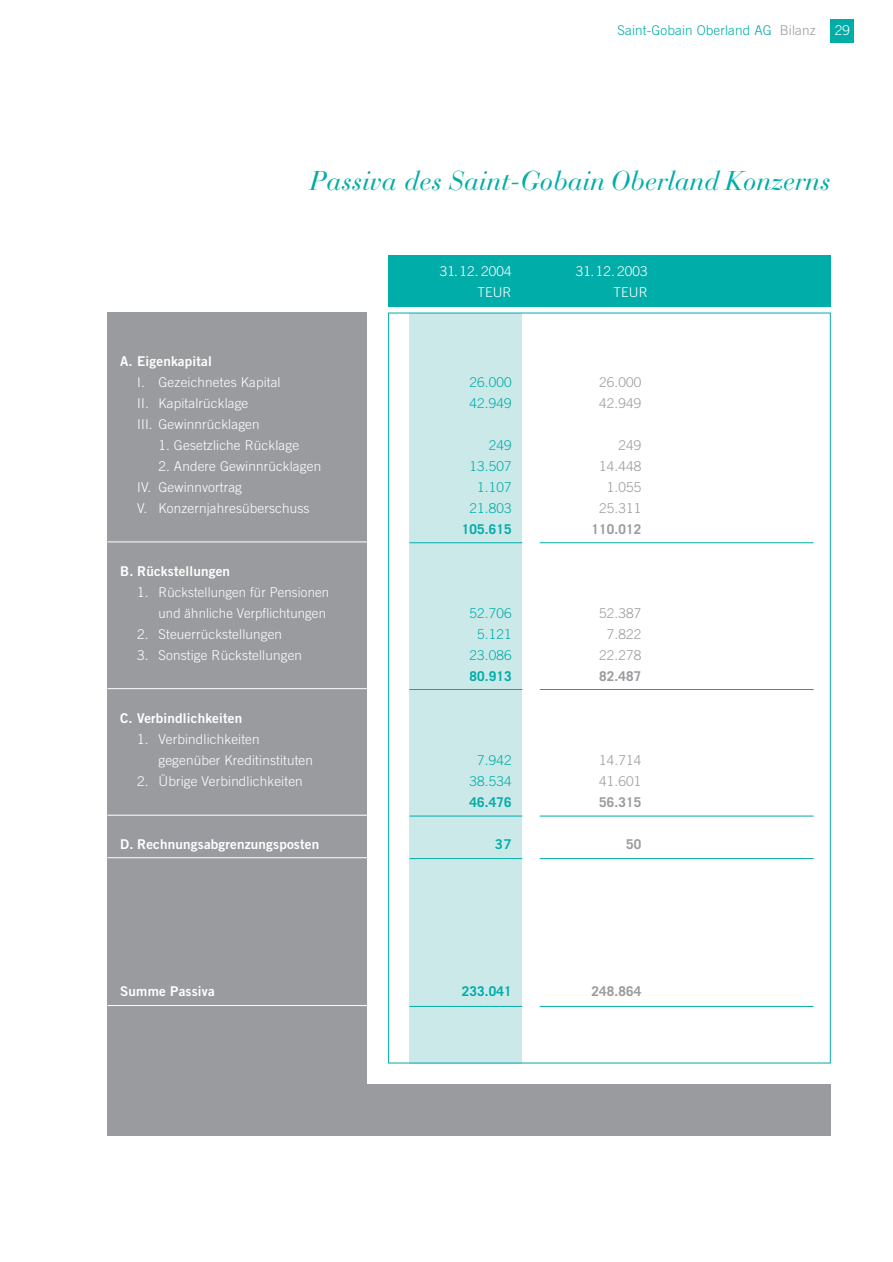
<style>
.page{position:relative;width:893px;height:1262px;background:#fff}
.page>*{position:absolute;margin:0;border:0;box-sizing:border-box;transform-origin:0 0}
.t1{font:italic 27px "Bauer Bodoni";letter-spacing:-.005em;color:#00ada8}
.t2{font:300 13.5px/21px "Trade Gothic";letter-spacing:.01em;color:#fff;text-align:right}
.t3{font:13.5px "Trade Gothic Bold Two";letter-spacing:.01em;color:#fff}
.t4{font:300 13.5px "Trade Gothic";letter-spacing:.01em;color:#00ada8}
.t5{font:300 13.5px "Trade Gothic";letter-spacing:.01em;color:#999b9e}
.t6{font:700 13.5px "Trade Gothic";letter-spacing:.01em;color:#999b9e}
.t7{font:700 13.5px "Trade Gothic";letter-spacing:.01em;color:#00ada8}
.t8{font:13.5px "Trade Gothic Bold Two";color:#00ada8}
.s1{color:#999b9e}
</style>
<div class="page">
<div style="left:830px;top:19px;width:24px;height:24px;background:#00ada8"></div>
<div style="left:388px;top:255px;width:442px;height:51px;background:#00ada8"></div>
<div style="left:107px;top:1084px;width:723px;height:51px;background:#999b9e"></div>
<div style="left:107px;top:313px;width:260px;height:805px;background:#999b9e"></div>
<hr style="left:107px;top:1005px;width:260px;height:1px;background:#fff">
<svg style="left:388px;top:312px;width:443px;height:751px"></svg>
<hr style="left:107px;top:541px;width:260px;height:1px;background:#fff">
<hr style="left:107px;top:688px;width:260px;height:1px;background:#fff">
<hr style="left:107px;top:815px;width:260px;height:1px;background:#fff">
<hr style="left:107px;top:857px;width:260px;height:1px;background:#fff">
<hr style="left:539px;top:542px;width:274px;height:1px;background:#00ada8">
<hr style="left:409px;top:542px;width:113px;height:1px;background:#00ada8">
<hr style="left:539px;top:689px;width:274px;height:1px;background:#00ada8">
<hr style="left:409px;top:689px;width:113px;height:1px;background:#00ada8">
<hr style="left:539px;top:815px;width:274px;height:1px;background:#00ada8">
<hr style="left:409px;top:815px;width:113px;height:1px;background:#00ada8">
<hr style="left:539px;top:858px;width:274px;height:1px;background:#00ada8">
<hr style="left:409px;top:858px;width:113px;height:1px;background:#00ada8">
<p class="t4" style="left:617px;top:26px;width:200px">Saint-Gobain Oberland AG <span class="s1">Bilanz</span></p>
<p class="t2" style="left:834px;top:21px;width:17px">29</p>
<h1 class="t1" style="left:310px;top:170px;width:522px">Passiva des Saint-Gobain Oberland Konzerns</h1>
<p class="t2" style="left:439px;top:261px;width:73px">31.12. 2004</p>
<p class="t2" style="left:575px;top:261px;width:73px">31.12. 2003</p>
<p class="t2" style="left:477px;top:282px;width:36px">TEUR</p>
<p class="t2" style="left:613px;top:282px;width:36px">TEUR</p>
<p class="t3" style="left:120px;top:356px;width:93px">A. Eigenkapital</p>
<p class="t2" style="left:137px;top:373px;width:145px">I. Gezeichnetes Kapital</p>
<p class="t4" style="left:469px;top:377px;width:44px">26.000</p>
<p class="t5" style="left:599px;top:377px;width:44px">26.000</p>
<p class="t2" style="left:137px;top:394px;width:113px">II. Kapitalrücklage</p>
<p class="t4" style="left:469px;top:398px;width:44px">42.949</p>
<p class="t5" style="left:599px;top:398px;width:44px">42.949</p>
<p class="t2" style="left:137px;top:415px;width:124px">III. Gewinnrücklagen</p>
<p class="t2" style="left:158px;top:436px;width:142px">1. Gesetzliche Rücklage</p>
<p class="t4" style="left:489px;top:440px;width:24px">249</p>
<p class="t5" style="left:618px;top:440px;width:24px">249</p>
<p class="t2" style="left:158px;top:457px;width:164px">2. Andere Gewinnrücklagen</p>
<p class="t4" style="left:469px;top:461px;width:44px">13.507</p>
<p class="t5" style="left:599px;top:461px;width:44px">14.448</p>
<p class="t2" style="left:137px;top:478px;width:106px">IV. Gewinnvortrag</p>
<p class="t4" style="left:477px;top:482px;width:36px">1.107</p>
<p class="t5" style="left:607px;top:482px;width:36px">1.055</p>
<p class="t2" style="left:137px;top:499px;width:174px">V. Konzernjahresüberschuss</p>
<p class="t4" style="left:469px;top:503px;width:44px">21.803</p>
<p class="t5" style="left:599px;top:503px;width:44px">25.311</p>
<p class="t7" style="left:462px;top:524px;width:51px">105.615</p>
<p class="t6" style="left:591px;top:524px;width:51px">110.012</p>
<p class="t3" style="left:120px;top:566px;width:111px">B. Rückstellungen</p>
<p class="t2" style="left:137px;top:583px;width:193px">1. Rückstellungen für Pensionen und ähnliche Verpflichtungen</p>
<p class="t4" style="left:469px;top:608px;width:44px">52.706</p>
<p class="t5" style="left:599px;top:608px;width:44px">52.387</p>
<p class="t2" style="left:137px;top:625px;width:146px">2. Steuerrückstellungen</p>
<p class="t4" style="left:477px;top:629px;width:36px">5.121</p>
<p class="t5" style="left:607px;top:629px;width:36px">7.822</p>
<p class="t2" style="left:137px;top:646px;width:166px">3. Sonstige Rückstellungen</p>
<p class="t4" style="left:469px;top:650px;width:44px">23.086</p>
<p class="t5" style="left:599px;top:650px;width:44px">22.278</p>
<p class="t7" style="left:469px;top:671px;width:44px">80.913</p>
<p class="t6" style="left:599px;top:671px;width:44px">82.487</p>
<p class="t3" style="left:120px;top:713px;width:123px">C. Verbindlichkeiten</p>
<p class="t2" style="left:158px;top:730px;width:156px;text-align:left;text-indent:-21px">1. Verbindlichkeiten gegenüber Kreditinstituten</p>
<p class="t4" style="left:477px;top:755px;width:36px">7.942</p>
<p class="t5" style="left:599px;top:755px;width:44px">14.714</p>
<p class="t2" style="left:137px;top:772px;width:167px">2. Übrige Verbindlichkeiten</p>
<p class="t4" style="left:469px;top:776px;width:44px">38.534</p>
<p class="t5" style="left:599px;top:776px;width:44px">41.601</p>
<p class="t7" style="left:469px;top:797px;width:44px">46.476</p>
<p class="t6" style="left:599px;top:797px;width:44px">56.315</p>
<p class="t3" style="left:120px;top:839px;width:200px">D. Rechnungsabgrenzungsposten</p>
<p class="t8" style="left:495px;top:839px;width:18px">37</p>
<p class="t6" style="left:626px;top:839px;width:17px">50</p>
<p class="t3" style="left:120px;top:986px;width:96px">Summe Passiva</p>
<p class="t7" style="left:462px;top:986px;width:51px">233.041</p>
<p class="t6" style="left:591px;top:986px;width:51px">248.864</p>
</div>
